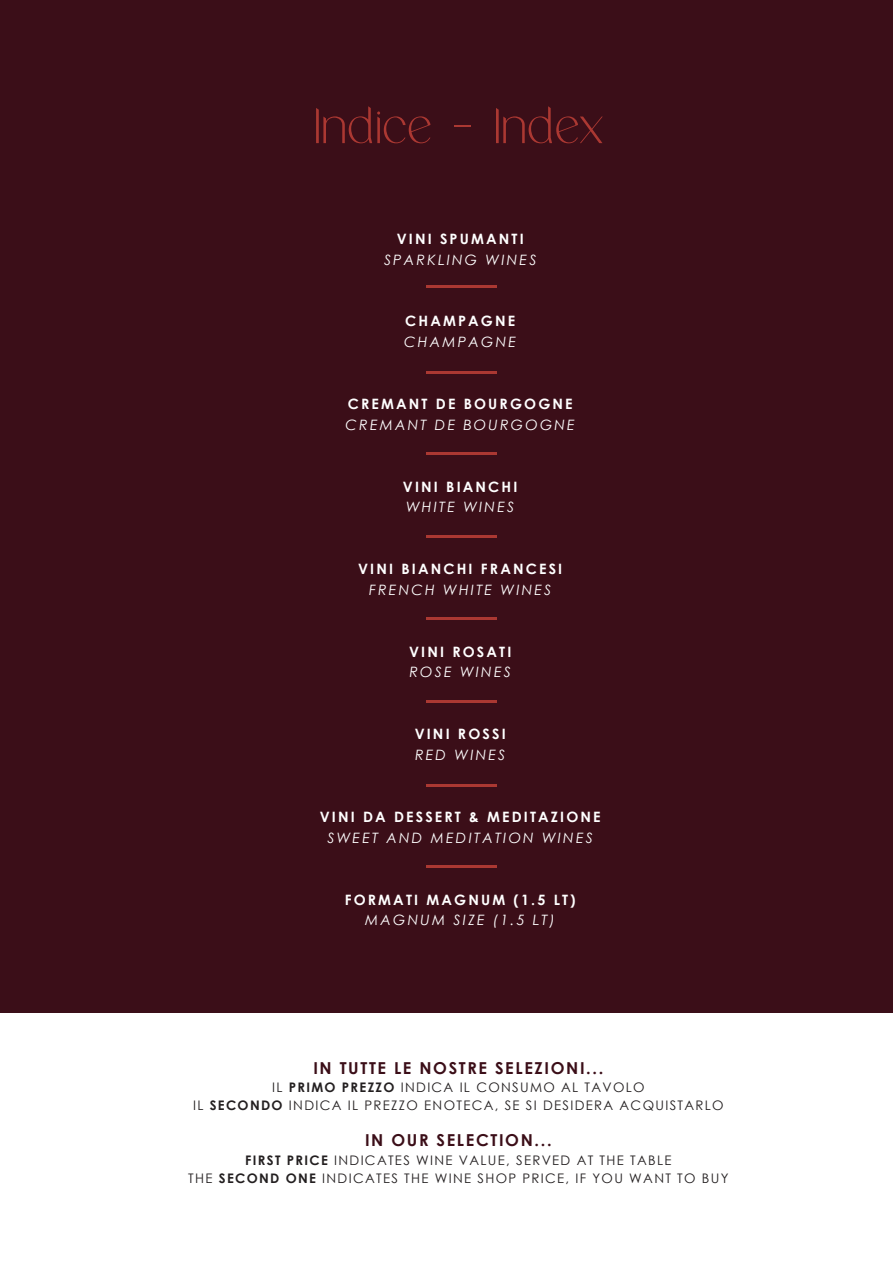
<style>
.page{position:relative;width:893px;height:1263px;background:#fff}
.page>*{position:absolute;margin:0;border:0;box-sizing:border-box;transform-origin:0 0}
.t1{font:69.75px "Nalieta";color:#ab3832}
.t2{font:700 16.5px "Century Gothic";letter-spacing:.1em;color:#3b0e18}
.t3{font:700 14.25px "Century Gothic";letter-spacing:.15em;color:#fff}
.t4{font:italic 14.25px "Century Gothic";letter-spacing:.15em;color:#fff}
.t5{font:13.2px/18.1px "Century Gothic";letter-spacing:.1em;color:#231f20;text-align:center}
.s1{font-weight:700}
</style>
<div class="page">
<div style="left:0;top:0;width:893px;height:1012px;background:#3b0e18"></div>
<hr style="left:426px;top:286px;width:71px;height:2px;background:#ab3832">
<hr style="left:426px;top:371px;width:71px;height:2px;background:#ab3832">
<hr style="left:426px;top:453px;width:71px;height:2px;background:#ab3832">
<hr style="left:426px;top:535px;width:71px;height:2px;background:#ab3832">
<hr style="left:426px;top:618px;width:71px;height:2px;background:#ab3832">
<hr style="left:426px;top:701px;width:71px;height:2px;background:#ab3832">
<hr style="left:426px;top:784px;width:71px;height:2px;background:#ab3832">
<hr style="left:426px;top:865px;width:71px;height:3px;background:#ab3832">
<h1 class="t1" style="left:314px;top:99px;width:291px">Indice Index</h1>
<p class="t3" style="left:397px;top:228px;width:128px">VINI SPUMANTI</p>
<p class="t4" style="left:384px;top:249px;width:154px">SPARKLING WINES</p>
<p class="t3" style="left:405px;top:310px;width:112px">CHAMPAGNE</p>
<p class="t4" style="left:404px;top:332px;width:113px">CHAMPAGNE</p>
<p class="t3" style="left:348px;top:393px;width:226px">CREMANT DE BOURGOGNE</p>
<p class="t4" style="left:345px;top:415px;width:231px">CREMANT DE BOURGOGNE</p>
<p class="t3" style="left:403px;top:476px;width:116px">VINI BIANCHI</p>
<p class="t4" style="left:406px;top:497px;width:110px">WHITE WINES</p>
<p class="t3" style="left:358px;top:558px;width:206px">VINI BIANCHI FRANCESI</p>
<p class="t4" style="left:369px;top:580px;width:184px">FRENCH WHITE WINES</p>
<p class="t3" style="left:409px;top:641px;width:104px">VINI ROSATI</p>
<p class="t4" style="left:409px;top:662px;width:103px">ROSE WINES</p>
<p class="t3" style="left:415px;top:723px;width:93px">VINI ROSSI</p>
<p class="t4" style="left:415px;top:745px;width:92px">RED WINES</p>
<p class="t3" style="left:320px;top:806px;width:282px">VINI DA DESSERT &amp; MEDITAZIONE</p>
<p class="t4" style="left:327px;top:827px;width:267px">SWEET AND MEDITATION WINES</p>
<p class="t3" style="left:345px;top:888px;width:232px">FORMATI MAGNUM (1.5 LT)</p>
<p class="t4" style="left:365px;top:910px;width:191px">MAGNUM SIZE (1.5 LT)</p>
<p class="t2" style="left:313px;top:1055px;width:292px">IN TUTTE LE NOSTRE SELEZIONI...</p>
<p class="t5" style="left:193px;top:1078px;width:532px">IL <span class="s1">PRIMO PREZZO</span> INDICA IL CONSUMO AL TAVOLO<br>IL <span class="s1">SECONDO</span> INDICA IL PREZZO ENOTECA, SE SI DESIDERA ACQUISTARLO</p>
<p class="t2" style="left:365px;top:1128px;width:188px">IN OUR SELECTION...</p>
<p class="t5" style="left:188px;top:1150px;width:542px"><span class="s1">FIRST PRICE</span> INDICATES WINE VALUE, SERVED AT THE TABLE<br>THE <span class="s1">SECOND ONE</span> INDICATES THE WINE SHOP PRICE, IF YOU WANT TO BUY</p>
</div>
